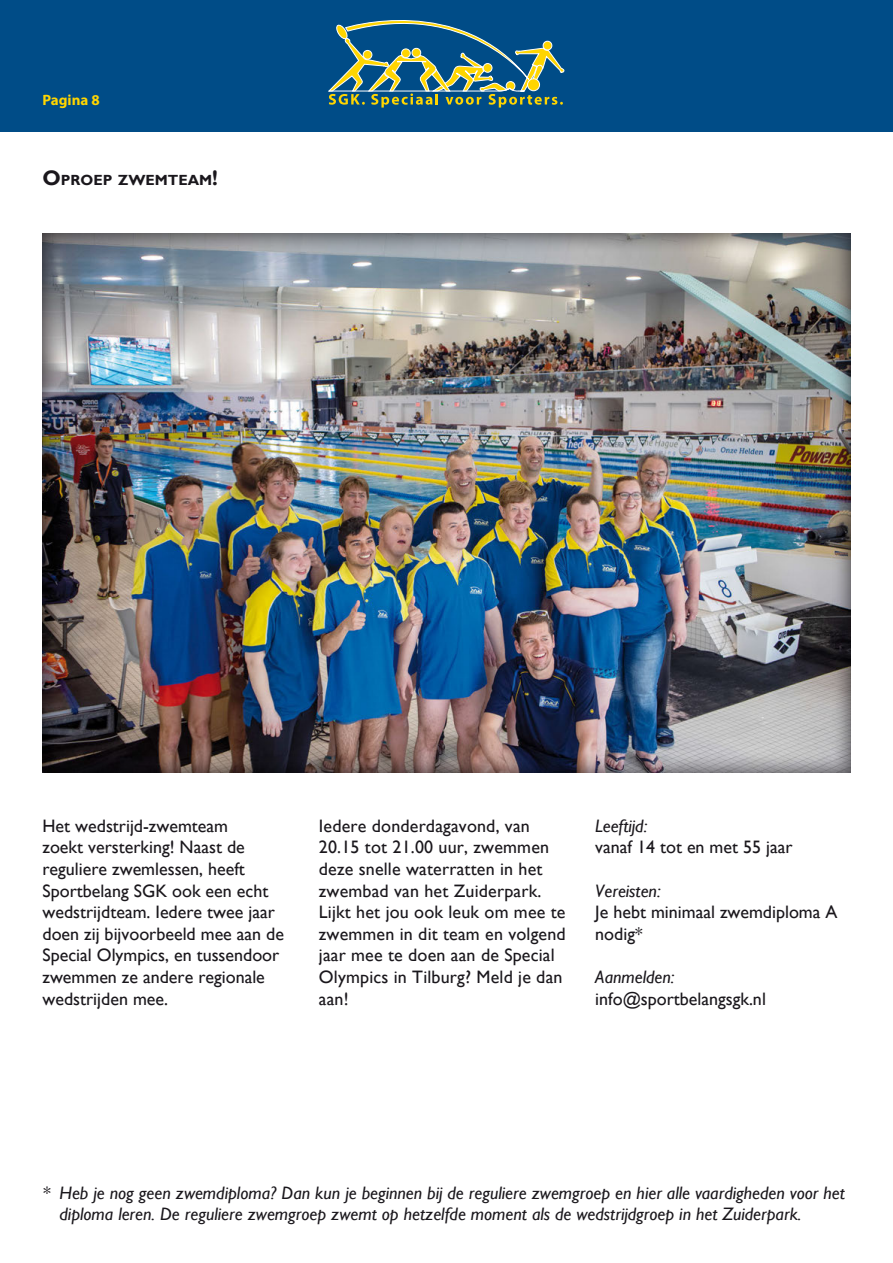
<style>
.page{position:relative;width:893px;height:1263px;background:#fff}
.page>*{position:absolute;margin:0;border:0;box-sizing:border-box;transform-origin:0 0}
.t1{font:18px/21.6px "Gill Sans";color:#1a171c}
.t2{font:italic 18px/21.6px "Gill Sans";color:#1a171c}
.t3{font:700 15px "Myriad Pro";color:#ffd500}
.t4{font:700 14.7px "Gill Sans";color:#1a171c}
.s1{font-size:21px}
</style>
<div class="page">
<div style="left:0;top:0;width:893px;height:132px;background:#004c87"></div>
<div style="left:41px;top:233px;width:810px;height:540px;background:#1a171c;opacity:.7"></div>
<svg style="left:328px;top:20px;width:237px;height:88px"></svg>
<p class="t3" style="left:43px;top:90px;width:59px">Pagina 8</p>
<p class="t4" style="left:43px;top:171px;width:177px"><span class="s1">O</span>PROEP ZWEMTEAM<span class="s1">!</span></p>
<p class="t1" style="left:43px;top:815px;width:243px">Het wedstrijd-zwemteam<br>zoekt versterking! Naast de reguliere zwemlessen, heeft<br>Sportbelang SGK ook een echt wedstrijdteam. Iedere twee jaar doen zij bijvoorbeeld mee aan de<br>Special Olympics, en tussendoor zwemmen ze andere regionale wedstrijden mee.</p>
<p class="t1" style="left:319px;top:815px;width:248px">Iedere donderdagavond, van<br>20.15 tot 21.00 uur, zwemmen deze snelle waterratten in het zwembad van het Zuiderpark.<br>Lijkt het jou ook leuk om mee te zwemmen in dit team en volgend jaar mee te doen aan de Special<br>Olympics in Tilburg? Meld je dan aan!</p>
<p class="t2" style="left:595px;top:815px;width:53px">Leeftijd:</p>
<p class="t1" style="left:595px;top:837px;width:199px">vanaf 14 tot en met 55 jaar</p>
<p class="t2" style="left:595px;top:880px;width:67px">Vereisten:</p>
<p class="t1" style="left:595px;top:902px;width:244px">Je hebt minimaal zwemdiploma A nodig*</p>
<p class="t2" style="left:595px;top:966px;width:81px">Aanmelden:</p>
<p class="t1" style="left:595px;top:988px;width:172px">info@sportbelangsgk.nl</p>
<p class="t2" style="left:60px;top:1182px;width:787px;text-indent:-17px">* Heb je nog geen zwemdiploma? Dan kun je beginnen bij de reguliere zwemgroep en hier alle vaardigheden voor het diploma leren. De reguliere zwemgroep zwemt op hetzelfde moment als de wedstrijdgroep in het Zuiderpark.</p>
</div>
